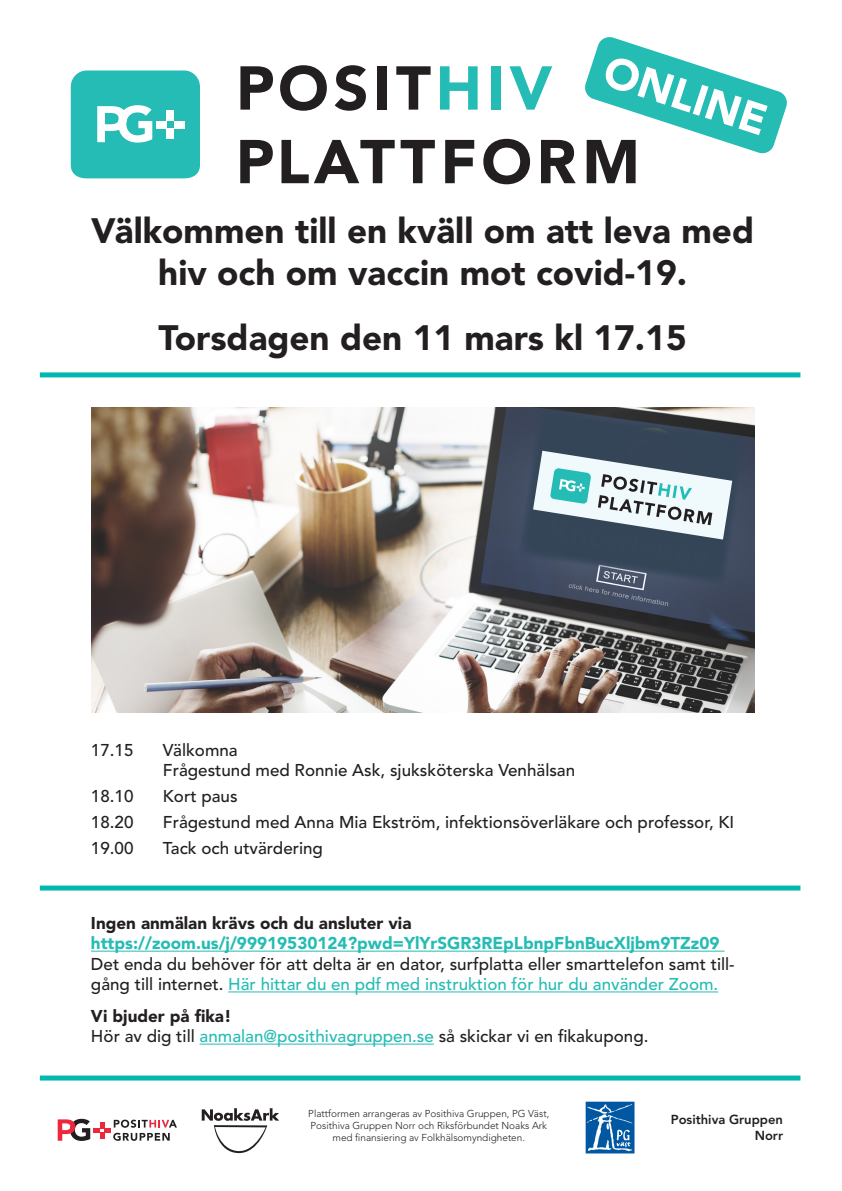
<style>
.page{position:relative;width:842px;height:1191px;background:#fff}
.page>*{position:absolute;margin:0;border:0;box-sizing:border-box;transform-origin:0 0}
.t1{font:900 43px "Avenir LT Std";color:#fff}
.t2{font:900 35px/42px "Avenir LT Std";color:#231f20;text-align:center}
.t3{font:500 17px/20.4px "Avenir LT Std";color:#231f20}
.t4{font:900 17px "Avenir LT Std";color:#25bcb4}
.t5{font:900 17px "Avenir LT Std";color:#231f20}
.t6{font:800 13px/15.6px "Avenir LT Std";color:#231f20;text-align:right}
.t7{font:300 10px/12px "Avenir LT Std";color:#231f20;text-align:center}
.s1{color:#25bcb4}
.s2{font-weight:900}
</style>
<div class="page">
<svg style="left:240px;top:66px;width:33px;height:44px"></svg>
<svg style="left:280px;top:65px;width:47px;height:46px"></svg>
<svg style="left:335px;top:65px;width:31px;height:46px"></svg>
<div style="left:377px;top:66px;width:10px;height:44px;background:#231f20"></div>
<svg style="left:396px;top:66px;width:35px;height:44px"></svg>
<svg style="left:440px;top:66px;width:38px;height:44px"></svg>
<div style="left:491px;top:66px;width:9px;height:44px;background:#25bcb5"></div>
<svg style="left:509px;top:66px;width:43px;height:44px"></svg>
<svg style="left:240px;top:140px;width:33px;height:43px"></svg>
<svg style="left:281px;top:140px;width:114px;height:43px"></svg>
<svg style="left:401px;top:140px;width:34px;height:43px"></svg>
<svg style="left:445px;top:140px;width:29px;height:43px"></svg>
<svg style="left:483px;top:139px;width:47px;height:45px"></svg>
<svg style="left:541px;top:140px;width:35px;height:43px"></svg>
<svg style="left:71px;top:70px;width:129px;height:108px;background:#41c4be"></svg>
<div style="left:40px;top:372px;width:760px;height:5px;background:#00b8af"></div>
<img style="left:92px;top:408px;width:662px;height:304px">
<div style="left:40px;top:885px;width:760px;height:5px;background:#00b8af"></div>
<div style="left:40px;top:1075px;width:760px;height:5px;background:#00b8af"></div>
<svg style="left:58px;top:1118px;width:119px;height:23px"></svg>
<img style="left:585px;top:1101px;width:50px;height:53px">
<svg style="left:518px;top:407px;width:229px;height:178px;background:#424e5f"></svg>
<svg style="left:533px;top:451px;width:199px;height:88px"></svg>
<svg style="left:202px;top:1108px;width:77px;height:45px"></svg>
<hr style="left:91px;top:950px;width:634px;height:1px;background:#25bcb4">
<hr style="left:228px;top:991px;width:490px;height:1px;background:#25bcb4">
<hr style="left:200px;top:1043px;width:234px;height:1px;background:#25bcb4">
<svg style="left:585px;top:37px;width:202px;height:146px"></svg>
<h1 class="t1" style="left:611px;top:52px;width:170px;rotate:18deg">ONLINE</h1>
<h2 class="t2" style="left:91px;top:213px;width:664px">Välkommen till en kväll om att leva med hiv och om vaccin mot covid-19.</h2>
<h2 class="t2" style="left:159px;top:319px;width:530px">Torsdagen den 11 mars kl 17.15</h2>
<p class="t3" style="left:91px;top:741px;width:44px">17.15</p>
<p class="t3" style="left:163px;top:741px;width:414px">Välkomna<br>Frågestund med Ronnie Ask, sjuksköterska Venhälsan</p>
<p class="t3" style="left:91px;top:788px;width:44px">18.10</p>
<p class="t3" style="left:163px;top:788px;width:76px">Kort paus</p>
<p class="t3" style="left:91px;top:814px;width:44px">18.20</p>
<p class="t3" style="left:163px;top:814px;width:573px">Frågestund med Anna Mia Ekström, infektionsöverläkare och professor, KI</p>
<p class="t3" style="left:91px;top:840px;width:44px">19.00</p>
<p class="t3" style="left:163px;top:840px;width:162px">Tack och utvärdering</p>
<p class="t5" style="left:91px;top:916px;width:322px">Ingen anmälan krävs och du ansluter via</p>
<p class="t4" style="left:91px;top:936px;width:630px">https://zoom.us/j/99919530124?pwd=YlYrSGR3REpLbnpFbnBucXljbm9TZz09</p>
<p class="t3" style="left:91px;top:955px;width:645px">Det enda du behöver för att delta är en dator, surfplatta eller smarttelefon samt till&shy;gång till internet. <span class="s1">Här hittar du en pdf med instruktion för hur du använder Zoom.</span></p>
<p class="t3" style="left:91px;top:1007px;width:559px"><span class="s2">Vi bjuder på fika!<br></span>Hör av dig till <span class="s1">anmalan@posithivagruppen.se</span> så skickar vi en fikakupong.</p>
<p class="t7" style="left:308px;top:1107px;width:242px">Plattformen arrangeras av Posithiva Gruppen, PG Väst,<br>Posithiva Gruppen Norr och Riksförbundet Noaks Ark med finansiering av Folkhälsomyndigheten.</p>
<p class="t6" style="left:671px;top:1112px;width:114px">Posithiva Gruppen<br>Norr</p>
</div>
